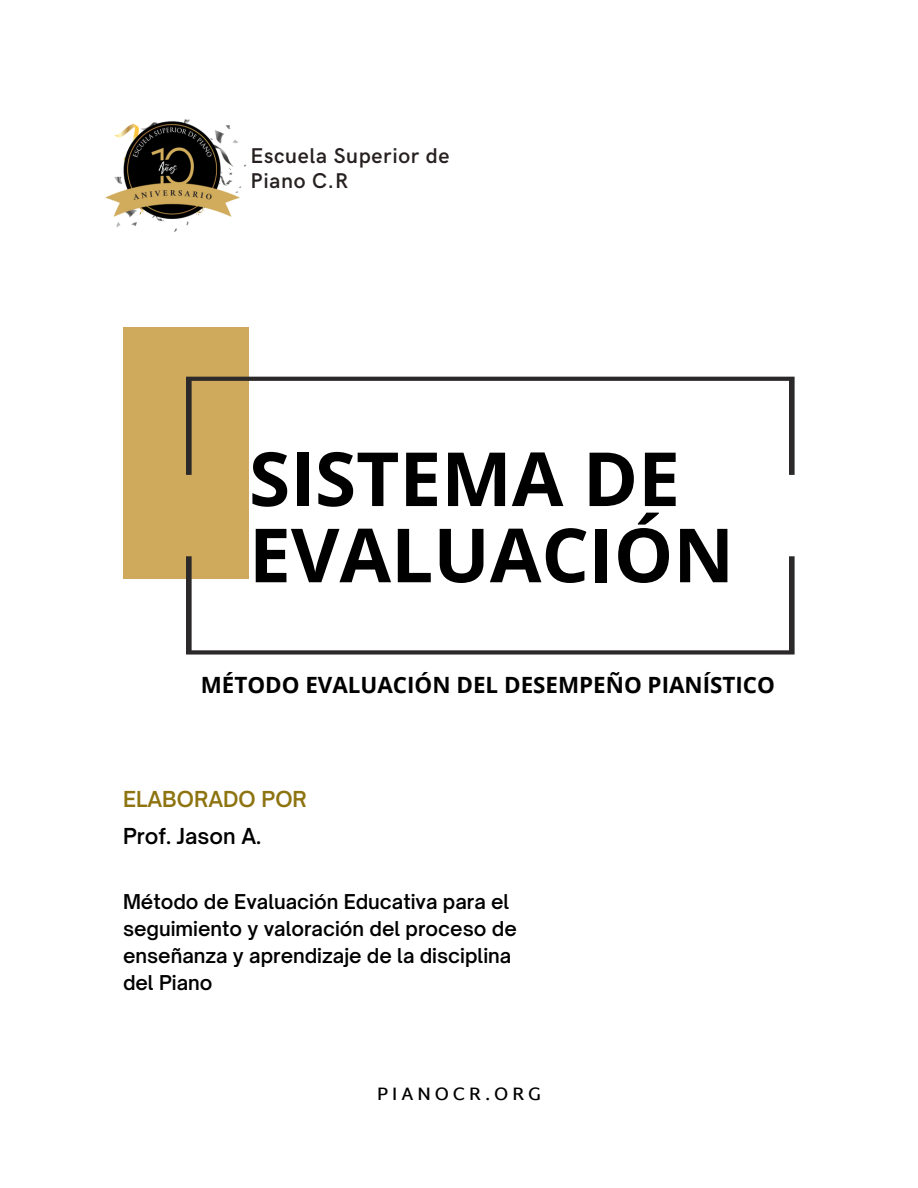
<style>
.page{position:relative;width:918px;height:1188px;background:#fff}
.page>*{position:absolute;margin:0;border:0;box-sizing:border-box;transform-origin:0 0}
.t1{font:700 74.85px/76.2px "Open Sans";color:#000}
.t2{font:700 22.35px "Open Sans";color:#000}
.t3{font:600 21.45px/24.8px "HK Grotesk";letter-spacing:.03em;color:#272020}
.t4{font:600 21px "Open Sauce One";color:#8d7410}
.t5{font:600 21px "Open Sauce One";color:#000}
.t6{font:600 19.5px/27px "Open Sauce One";color:#000}
.t7{font:600 18px "Martel Sans";letter-spacing:.205em;color:#000}
</style>
<div class="page">
<div style="left:123px;top:327px;width:126px;height:252px;background:#cfaa5c"></div>
<svg style="left:186px;top:377px;width:609px;height:98px"></svg>
<svg style="left:186px;top:556px;width:609px;height:99px"></svg>
<img style="left:105px;top:119px;width:142px;height:113px">
<p class="t3" style="left:251px;top:144px;width:201px">Escuela Superior de<br>Piano C.R</p>
<p class="t1" style="left:249px;top:439px;width:487px">SISTEMA DE<br>EVALUACIÓN</p>
<p class="t2" style="left:201px;top:669px;width:576px">MÉTODO EVALUACIÓN DEL DESEMPEÑO PIANÍSTICO</p>
<p class="t4" style="left:123px;top:786px;width:185px">ELABORADO POR</p>
<p class="t5" style="left:123px;top:823px;width:140px">Prof. Jason A.</p>
<p class="t6" style="left:123px;top:888px;width:395px">Método de Evaluación Educativa para el seguimiento y valoración del proceso de enseñanza y aprendizaje de la disciplina del Piano</p>
<p class="t7" style="left:377px;top:1083px;width:166px">PIANOCR.ORG</p>
</div>
